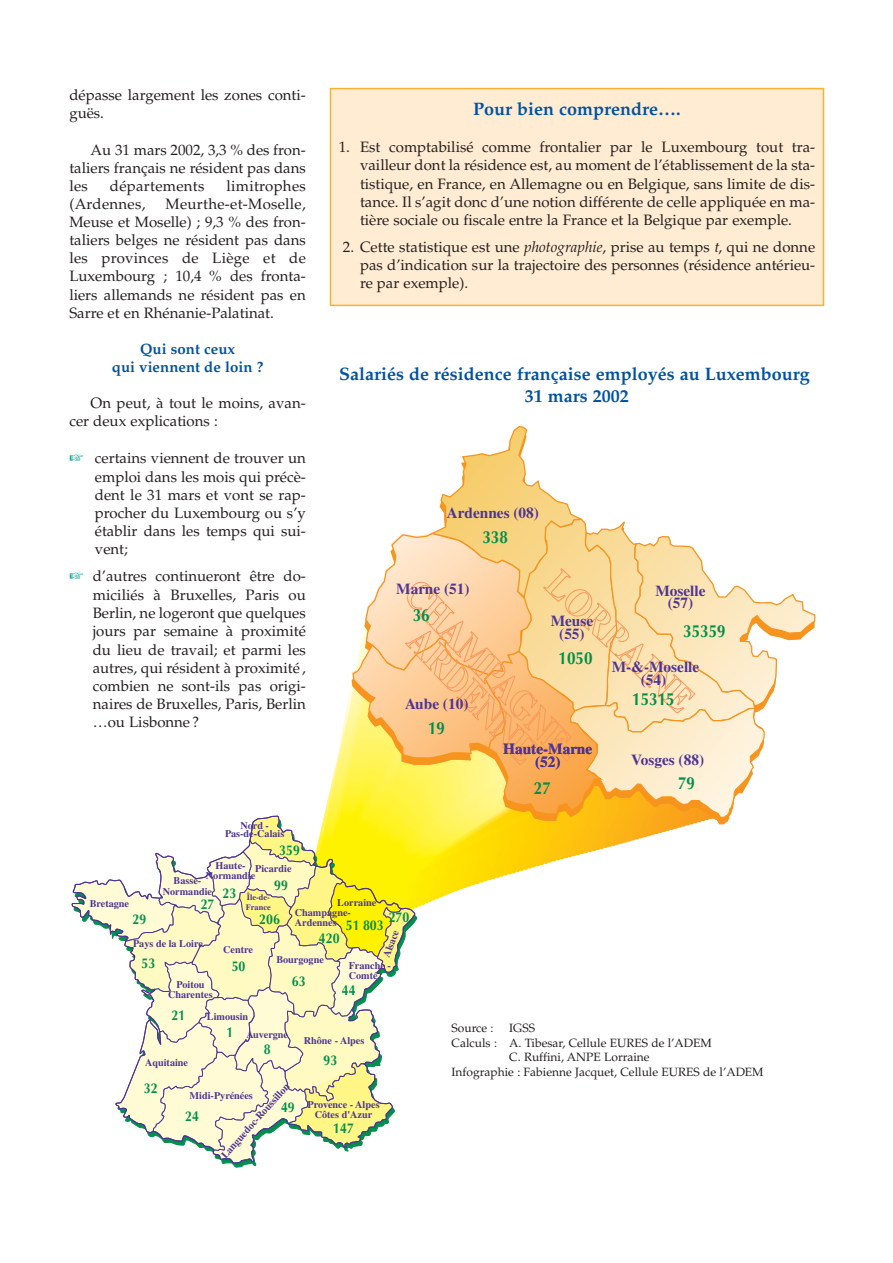
<style>
.page{position:relative;width:893px;height:1263px;background:#fff}
.page>*{position:absolute;margin:0;border:0;box-sizing:border-box;transform-origin:0 0}
.t1{font:700 18px/21.8px "Palatino";color:#0053a0;text-align:center}
.t2{font:700 17.55px "Optima";color:#00904c;scale:.87 1}
.t3{font:700 15.3px/12.8px "Times";color:#4e3494;text-align:center}
.t4{font:15px/18.1px "Palatino";color:#231f20;text-align:justify}
.t5{font:15px "Palatino";letter-spacing:.02em;color:#231f20}
.t6{font:700 15px/18.1px "Palatino";color:#0053a0;text-align:center}
.t7{font:700 14.25px "Optima";color:#00904c;scale:.87 1}
.t8{font:12px "Palatino";color:#231f20}
.t9{font:700 10.2px/10.4px "Times";color:#4e3494;text-align:center}
.t10{font:700 8.25px/10.4px "Times";color:#4e3494}
.s1{color:#00a994}
.s2{font-style:italic}
.s3{font-family:"Optima";font-style:italic}
</style>
<div class="page">
<svg style="left:72px;top:426px;width:743px;height:738px"></svg>
<div style="left:330px;top:89px;width:493px;height:216px;background:#ffecd2"></div>
<div style="left:330px;top:88px;width:494px;height:218px;border:2px solid #fcb231"></div>
<p class="t4" style="left:69px;top:88px;width:238px">dépasse largement les zones conti&shy;guës.</p>
<p class="t4" style="left:69px;top:142px;width:238px;text-indent:21px">Au 31 mars 2002, 3,3 % des fron&shy;taliers français ne résident pas dans les</p>
<p class="t5" style="left:110px;top:180px;width:96px">départements</p>
<p class="t5" style="left:226px;top:180px;width:81px">limitrophes</p>
<p class="t5" style="left:69px;top:198px;width:78px">(Ardennes,</p>
<p class="t4" style="left:69px;top:197px;width:238px;text-indent:96px">Meurthe-et-Moselle, Meuse et Moselle) ; 9,3 % des fron&shy;taliers belges ne résident pas dans les provinces de Liège et de Luxembourg ; 10,4 % des fronta&shy;liers allemands ne résident pas en Sarre et en Rhénanie-Palatinat.</p>
<p class="t6" style="left:112px;top:341px;width:153px">Qui sont ceux<br>qui viennent de loin ?</p>
<p class="t4" style="left:69px;top:396px;width:238px;text-indent:21px">On peut, à tout le moins, avan&shy;cer deux explications :</p>
<p class="t4" style="left:95px;top:450px;width:212px;text-indent:-26px"><span class="s1">☞</span> certains viennent de trouver un emploi dans les mois qui précè&shy;dent le 31 mars et vont se rap&shy;procher du Luxembourg ou s’y établir dans les temps qui sui&shy;vent;</p>
<p class="t4" style="left:93px;top:568px;width:215px;text-indent:-23px"><span class="s1">☞</span> d’autres continueront être do&shy;miciliés à Bruxelles, Paris ou Berlin, ne logeront que quelques jours par semaine à proximité du lieu de travail; et parmi les autres, qui résident à proximité , combien ne sont-ils pas origi&shy;naires de Bruxelles, Paris, Berlin …ou Lisbonne ?</p>
<p class="t9" style="left:225px;top:822px;width:61px;line-height:8.2px">Nord -<br>Pas-de-Calais</p>
<p class="t7" style="left:279px;top:844px;width:25px">359</p>
<p class="t1" style="left:473px;top:100px;width:209px">Pour bien comprendre….</p>
<p class="t4" style="left:360px;top:140px;width:457px;text-indent:-21px">1. Est comptabilisé comme frontalier par le Luxembourg tout tra&shy;vailleur dont la résidence est, au moment de l’établissement de la sta&shy;tistique, en France, en Allemagne ou en Belgique, sans limite de dis&shy;tance. Il s’agit donc d’une notion différente de celle appliquée en ma&shy;tière sociale ou fiscale entre la France et la Belgique par exemple.</p>
<p class="t4" style="left:360px;top:239px;width:457px;text-indent:-17px">2. Cette statistique est une <span class="s2">photographie</span>, prise au temps <span class="s3">t</span>, qui ne donne pas d’indication sur la trajectoire des personnes (résidence antérieu&shy;re par exemple).</p>
<p class="t1" style="left:339px;top:365px;width:472px">Salariés de résidence française employés au Luxembourg<br>31 mars 2002</p>
<p class="t3" style="left:447px;top:508px;width:94px">Ardennes (08)</p>
<p class="t2" style="left:482px;top:530px;width:31px">338</p>
<p class="t3" style="left:396px;top:584px;width:75px">Marne (51)</p>
<p class="t2" style="left:413px;top:608px;width:21px">36</p>
<p class="t3" style="left:405px;top:699px;width:65px">Aube (10)</p>
<p class="t2" style="left:428px;top:721px;width:21px">19</p>
<p class="t3" style="left:550px;top:616px;width:44px">Meuse (55)</p>
<p class="t2" style="left:558px;top:651px;width:41px">1050</p>
<p class="t3" style="left:503px;top:744px;width:91px">Haute-Marne (52)</p>
<p class="t3" style="left:655px;top:586px;width:52px">Moselle (57)</p>
<p class="t2" style="left:683px;top:624px;width:50px">35359</p>
<p class="t3" style="left:611px;top:662px;width:89px">M-&amp;-Moselle (54)</p>
<p class="t2" style="left:632px;top:692px;width:50px">15315</p>
<p class="t3" style="left:631px;top:755px;width:74px">Vosges (88)</p>
<p class="t2" style="left:534px;top:781px;width:21px">27</p>
<p class="t2" style="left:678px;top:776px;width:21px">79</p>
<p class="t9" style="left:206px;top:861px;width:51px">Haute-<br>Normandie</p>
<p class="t9" style="left:255px;top:864px;width:38px">Picardie</p>
<p class="t9" style="left:163px;top:877px;width:51px">Basse-<br>Normandie</p>
<p class="t7" style="left:274px;top:879px;width:17px">99</p>
<p class="t7" style="left:222px;top:887px;width:17px">23</p>
<p class="t10" style="left:246px;top:893px;width:26px">Île-de-<br>France</p>
<p class="t9" style="left:337px;top:899px;width:41px">Lorraine</p>
<p class="t7" style="left:201px;top:899px;width:17px">27</p>
<p class="t9" style="left:90px;top:899px;width:41px">Bretagne</p>
<p class="t9" style="left:295px;top:908px;width:58px;text-align:left">Champagne-<br>Ardennes</p>
<p class="t7" style="left:388px;top:911px;width:25px">270</p>
<p class="t7" style="left:132px;top:913px;width:17px">29</p>
<p class="t7" style="left:259px;top:913px;width:25px">206</p>
<p class="t7" style="left:346px;top:920px;width:45px">51 803</p>
<p class="t9" style="left:382px;top:956px;width:30px;rotate:-69deg">Alsace</p>
<p class="t7" style="left:319px;top:932px;width:25px">420</p>
<p class="t9" style="left:133px;top:939px;width:71px">Pays de la Loire</p>
<p class="t9" style="left:223px;top:945px;width:31px">Centre</p>
<p class="t9" style="left:276px;top:955px;width:49px">Bourgogne</p>
<p class="t7" style="left:142px;top:957px;width:17px">53</p>
<p class="t7" style="left:232px;top:960px;width:17px">50</p>
<p class="t9" style="left:349px;top:961px;width:44px;text-align:left">Franche -<br>Comté</p>
<p class="t7" style="left:292px;top:975px;width:17px">63</p>
<p class="t9" style="left:168px;top:980px;width:46px">Poitou<br>Charentes</p>
<p class="t7" style="left:342px;top:985px;width:17px">44</p>
<p class="t7" style="left:171px;top:1009px;width:17px">21</p>
<p class="t9" style="left:145px;top:1059px;width:45px">Aquitaine</p>
<p class="t9" style="left:207px;top:1012px;width:43px">Limousin</p>
<p class="t7" style="left:226px;top:1026px;width:9px">1</p>
<p class="t9" style="left:246px;top:1031px;width:43px">Auvergne</p>
<p class="t7" style="left:264px;top:1044px;width:9px">8</p>
<p class="t7" style="left:144px;top:1082px;width:17px">32</p>
<p class="t9" style="left:220px;top:1154px;width:98px;rotate:-48deg">Languedoc-Roussillon</p>
<p class="t9" style="left:190px;top:1091px;width:65px">Midi-Pyrénées</p>
<p class="t7" style="left:281px;top:1101px;width:17px">49</p>
<p class="t7" style="left:185px;top:1110px;width:17px">24</p>
<p class="t9" style="left:304px;top:1036px;width:62px">Rhône - Alpes</p>
<p class="t7" style="left:323px;top:1054px;width:17px">93</p>
<p class="t9" style="left:307px;top:1100px;width:74px">Provence - Alpes<br>Côtes d'Azur</p>
<p class="t7" style="left:333px;top:1123px;width:25px">147</p>
<p class="t8" style="left:451px;top:1024px;width:43px">Source :</p>
<p class="t8" style="left:509px;top:1024px;width:27px">IGSS</p>
<p class="t8" style="left:451px;top:1038px;width:262px">Calculs : A. Tibesar, Cellule EURES de l’ADEM</p>
<p class="t8" style="left:509px;top:1053px;width:142px">C. Ruffini, ANPE Lorraine</p>
<p class="t8" style="left:451px;top:1067px;width:313px">Infographie : Fabienne Jacquet, Cellule EURES de l’ADEM</p>
</div>
